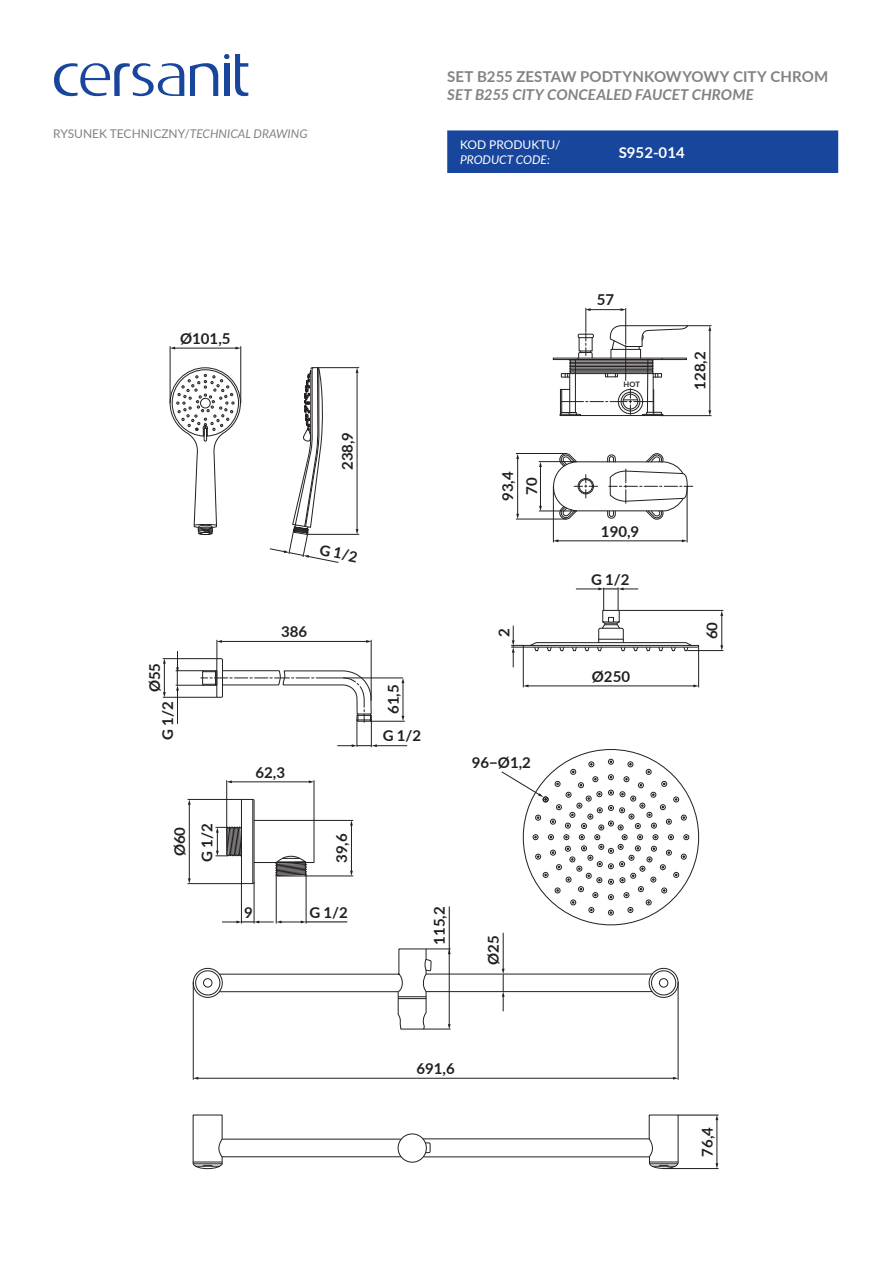
<style>
.page{position:relative;width:893px;height:1263px;background:#fff}
.page>*{position:absolute;margin:0;border:0;box-sizing:border-box;transform-origin:0 0}
.t1{font:700 15px/27.6px "Lato";color:#231f20;text-align:center}
.t2{font:700 15px "Lato";letter-spacing:.005em;color:#808285}
.t3{font:italic 700 15px "Lato";color:#808285}
.t4{font:700 15px "Lato";color:#fff}
.t5{font:12px "Lato";color:#808285}
.t6{font:12px "Lato";color:#fff}
.t7{font:italic 12px "Lato";color:#fff}
.t8{font:700 7.5px "Lato";color:#231f20}
.s1{font-style:italic}
</style>
<div class="page">
<div style="left:447px;top:130px;width:391px;height:43px;background:#18469d"></div>
<svg style="left:190px;top:63px;width:28px;height:33px"></svg>
<svg style="left:235px;top:54px;width:13px;height:42px"></svg>
<svg style="left:54px;top:63px;width:130px;height:33px"></svg>
<div style="left:224px;top:63px;width:5px;height:33px;background:#18469d"></div>
<svg style="left:224px;top:54px;width:5px;height:5px"></svg>
<svg style="left:193px;top:1114px;width:30px;height:56px"></svg>
<hr style="left:222px;top:1139px;width:179px;height:1px;background:#231f20">
<hr style="left:222px;top:1156px;width:179px;height:1px;background:#231f20">
<svg style="left:422px;top:1114px;width:257px;height:56px"></svg>
<div style="left:203px;top:978px;width:9px;height:9px;border:1px solid #231f20;border-radius:50%"></div>
<div style="left:195px;top:970px;width:25px;height:25px;border:1px solid #231f20;border-radius:50%"></div>
<div style="left:193px;top:968px;width:30px;height:30px;border:1px solid #231f20;border-radius:50%"></div>
<div style="left:659px;top:978px;width:9px;height:9px;border:1px solid #231f20;border-radius:50%"></div>
<div style="left:651px;top:970px;width:25px;height:25px;border:1px solid #231f20;border-radius:50%"></div>
<div style="left:649px;top:968px;width:29px;height:30px;border:1px solid #231f20;border-radius:50%"></div>
<hr style="left:426px;top:991px;width:226px;height:1px;background:#231f20">
<hr style="left:426px;top:974px;width:226px;height:1px;background:#231f20">
<div style="left:398px;top:1133px;width:29px;height:29px;border:1px solid #231f20;border-radius:50%"></div>
<svg style="left:275px;top:855px;width:32px;height:22px"></svg>
<div style="left:254px;top:820px;width:60px;height:43px;border:1px solid #231f20"></div>
<hr style="left:316px;top:678px;width:87px;height:1px;background:#231f20">
<hr style="left:370px;top:721px;width:35px;height:1px;background:#231f20">
<div style="left:523px;top:645px;width:176px;height:2px;border:1px solid #231f20"></div>
<svg style="left:169px;top:367px;width:72px;height:168px"></svg>
<div style="left:553px;top:358px;width:134px;height:2px;border:1px solid #231f20"></div>
<hr style="left:575px;top:360px;width:1px;height:52px;background:#231f20">
<hr style="left:647px;top:360px;width:1px;height:52px;background:#231f20">
<hr style="left:569px;top:374px;width:1px;height:38px;background:#231f20">
<hr style="left:653px;top:374px;width:1px;height:38px;background:#231f20">
<svg style="left:559px;top:389px;width:105px;height:27px"></svg>
<hr style="left:717px;top:1119px;width:1px;height:45px;background:#231f20">
<svg style="left:715px;top:1163px;width:3px;height:5px"></svg>
<hr style="left:678px;top:1115px;width:40px;height:1px;background:#231f20">
<hr style="left:663px;top:1168px;width:55px;height:1px;background:#231f20">
<hr style="left:503px;top:933px;width:1px;height:37px;background:#231f20">
<svg style="left:502px;top:969px;width:3px;height:42px"></svg>
<svg style="left:219px;top:936px;width:232px;height:94px"></svg>
<hr style="left:197px;top:1078px;width:477px;height:1px;background:#231f20">
<hr style="left:678px;top:982px;width:1px;height:98px;background:#231f20">
<hr style="left:193px;top:982px;width:1px;height:98px;background:#231f20">
<svg style="left:501px;top:759px;width:188px;height:156px"></svg>
<hr style="left:351px;top:825px;width:1px;height:47px;background:#231f20">
<svg style="left:350px;top:821px;width:3px;height:5px"></svg>
<svg style="left:350px;top:871px;width:3px;height:5px"></svg>
<hr style="left:314px;top:820px;width:39px;height:1px;background:#231f20">
<hr style="left:305px;top:876px;width:48px;height:1px;background:#231f20">
<hr style="left:314px;top:780px;width:1px;height:40px;background:#231f20">
<hr style="left:226px;top:780px;width:1px;height:48px;background:#231f20">
<hr style="left:188px;top:799px;width:53px;height:1px;background:#231f20">
<hr style="left:188px;top:883px;width:53px;height:1px;background:#231f20">
<hr style="left:189px;top:804px;width:1px;height:75px;background:#231f20">
<svg style="left:188px;top:799px;width:3px;height:6px"></svg>
<svg style="left:188px;top:878px;width:3px;height:6px"></svg>
<svg style="left:215px;top:799px;width:40px;height:85px"></svg>
<hr style="left:306px;top:875px;width:1px;height:48px;background:#231f20">
<hr style="left:276px;top:875px;width:1px;height:48px;background:#231f20">
<hr style="left:254px;top:882px;width:1px;height:41px;background:#231f20">
<hr style="left:241px;top:883px;width:1px;height:40px;background:#231f20">
<hr style="left:231px;top:781px;width:79px;height:1px;background:#231f20">
<svg style="left:309px;top:780px;width:5px;height:3px"></svg>
<svg style="left:227px;top:780px;width:5px;height:3px"></svg>
<svg style="left:222px;top:920px;width:84px;height:3px"></svg>
<hr style="left:376px;top:745px;width:31px;height:1px;background:#231f20">
<hr style="left:403px;top:682px;width:1px;height:35px;background:#231f20">
<hr style="left:163px;top:658px;width:54px;height:1px;background:#231f20">
<hr style="left:163px;top:697px;width:54px;height:1px;background:#231f20">
<svg style="left:176px;top:640px;width:201px;height:107px"></svg>
<hr style="left:164px;top:663px;width:1px;height:30px;background:#231f20">
<svg style="left:163px;top:658px;width:3px;height:6px"></svg>
<svg style="left:163px;top:692px;width:3px;height:5px"></svg>
<hr style="left:240px;top:346px;width:1px;height:57px;background:#231f20">
<hr style="left:170px;top:346px;width:1px;height:57px;background:#231f20">
<hr style="left:174px;top:348px;width:62px;height:1px;background:#231f20">
<hr style="left:357px;top:372px;width:1px;height:158px;background:#231f20">
<hr style="left:698px;top:647px;width:1px;height:40px;background:#231f20">
<hr style="left:687px;top:650px;width:36px;height:1px;background:#231f20">
<hr style="left:619px;top:610px;width:104px;height:1px;background:#231f20">
<hr style="left:523px;top:647px;width:1px;height:40px;background:#231f20">
<hr style="left:527px;top:686px;width:167px;height:1px;background:#231f20">
<svg style="left:693px;top:684px;width:6px;height:3px"></svg>
<hr style="left:721px;top:615px;width:1px;height:31px;background:#231f20">
<svg style="left:720px;top:645px;width:3px;height:5px"></svg>
<svg style="left:511px;top:626px;width:12px;height:41px"></svg>
<hr style="left:517px;top:458px;width:1px;height:57px;background:#231f20">
<svg style="left:516px;top:514px;width:3px;height:5px"></svg>
<svg style="left:539px;top:453px;width:154px;height:69px"></svg>
<hr style="left:553px;top:486px;width:1px;height:56px;background:#231f20">
<hr style="left:687px;top:486px;width:1px;height:56px;background:#231f20">
<hr style="left:539px;top:511px;width:38px;height:1px;background:#231f20">
<hr style="left:539px;top:461px;width:38px;height:1px;background:#231f20">
<hr style="left:516px;top:453px;width:51px;height:1px;background:#231f20">
<hr style="left:516px;top:519px;width:51px;height:1px;background:#231f20">
<hr style="left:557px;top:541px;width:126px;height:1px;background:#231f20">
<svg style="left:553px;top:539px;width:5px;height:3px"></svg>
<svg style="left:682px;top:539px;width:5px;height:3px"></svg>
<hr style="left:710px;top:330px;width:1px;height:81px;background:#231f20">
<svg style="left:708px;top:410px;width:3px;height:5px"></svg>
<hr style="left:625px;top:345px;width:1px;height:36px;background:#231f20">
<hr style="left:660px;top:415px;width:51px;height:1px;background:#231f20">
<svg style="left:561px;top:308px;width:150px;height:70px"></svg>
<svg style="left:270px;top:367px;width:69px;height:196px"></svg>
<hr style="left:317px;top:367px;width:42px;height:1px;background:#231f20">
<hr style="left:307px;top:534px;width:52px;height:1px;background:#231f20">
<svg style="left:529px;top:587px;width:163px;height:64px"></svg>
<hr style="left:306px;top:922px;width:41px;height:1px;background:#231f20">
<hr style="left:449px;top:906px;width:1px;height:46px;background:#231f20">
<div style="left:619px;top:145px;width:66px;height:12px;background:#18469d"></div>
<p class="t5" style="left:53px;top:126px;width:256px">RYSUNEK TECHNICZNY/<span class="s1">TECHNICAL DRAWING</span></p>
<p class="t2" style="left:447px;top:65px;width:382px">SET B255 ZESTAW PODTYNKOWYOWY CITY CHROM</p>
<p class="t3" style="left:447px;top:83px;width:308px">SET B255 CITY CONCEALED FAUCET CHROME</p>
<p class="t6" style="left:460px;top:136px;width:102px">KOD PRODUKTU/</p>
<p class="t7" style="left:460px;top:151px;width:92px">PRODUCT CODE:</p>
<p class="t4" style="left:619px;top:141px;width:68px">S952-014</p>
<p class="t1" style="left:180px;top:324px;width:52px">Ø101,5</p>
<p class="t1" style="left:140px;top:692px;width:31px;rotate:-90deg">Ø55</p>
<p class="t1" style="left:153px;top:740px;width:40px;rotate:-90deg">G 1/2</p>
<p class="t1" style="left:165px;top:862px;width:40px;rotate:-90deg">Ø60<br>G 1/2</p>
<p class="t1" style="left:333px;top:470px;width:40px;rotate:-90deg">238,9</p>
<p class="t1" style="left:323px;top:535px;width:40px;rotate:11deg">G 1/2</p>
<p class="t1" style="left:281px;top:617px;width:28px">386</p>
<p class="t1" style="left:255px;top:758px;width:31px">62,3</p>
<p class="t1" style="left:327px;top:863px;width:31px;rotate:-90deg">39,6</p>
<p class="t1" style="left:244px;top:898px;width:10px">9</p>
<p class="t1" style="left:309px;top:898px;width:40px">G 1/2</p>
<p class="t1" style="left:379px;top:714px;width:31px;rotate:-90deg">61,5</p>
<p class="t1" style="left:383px;top:721px;width:40px">G 1/2</p>
<p class="t1" style="left:495px;top:501px;width:31px;line-height:24px;rotate:-90deg">93,4<br>70</p>
<p class="t1" style="left:597px;top:285px;width:19px">57</p>
<p class="t8" style="left:624px;top:378px;width:18px">HOT</p>
<p class="t1" style="left:601px;top:517px;width:40px">190,9</p>
<p class="t1" style="left:591px;top:565px;width:40px">G 1/2</p>
<p class="t1" style="left:686px;top:390px;width:40px;rotate:-90deg">128,2</p>
<p class="t1" style="left:490px;top:637px;width:10px;rotate:-90deg">2</p>
<p class="t1" style="left:698px;top:639px;width:19px;rotate:-90deg">60</p>
<p class="t1" style="left:472px;top:748px;width:61px">96−Ø1,2</p>
<p class="t1" style="left:592px;top:662px;width:40px">Ø250</p>
<p class="t1" style="left:425px;top:945px;width:40px;rotate:-90deg">115,2</p>
<p class="t1" style="left:479px;top:965px;width:31px;rotate:-90deg">Ø25</p>
<p class="t1" style="left:416px;top:1054px;width:40px">691,6</p>
<p class="t1" style="left:693px;top:1156px;width:31px;rotate:-90deg">76,4</p>
</div>
